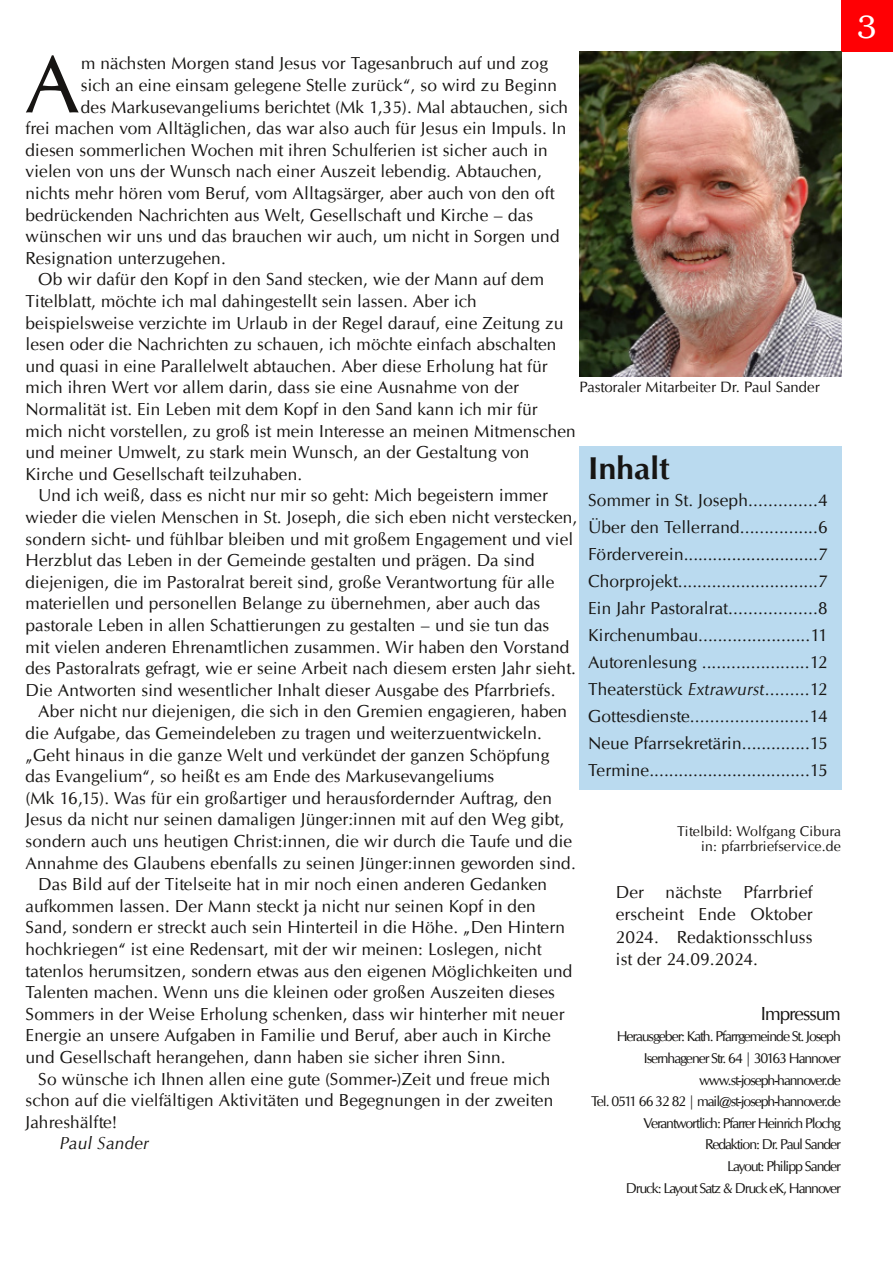
<style>
.page{position:relative;width:893px;height:1263px;background:#fff}
.page>*{position:absolute;margin:0;border:0;box-sizing:border-box;transform-origin:0 0}
.t1{font:83.4px "URW Classico";color:#171513}
.t2{font:33px "URW Bookman L Ligh";color:#fff;scale:.94 1}
.t3{font:700 31.5px "URW Classico";letter-spacing:.01em;color:#171513}
.t4{font:18.9px "URW Classico";letter-spacing:-.05em;color:#171513}
.t5{font:17.4px/27px "URW Classico";letter-spacing:.01em;color:#171513;text-align:justify}
.t6{font:italic 17.4px "URW Classico";letter-spacing:.01em;color:#171513}
.t7{font:15px "URW Classico";color:#171513}
.t8{font:14.25px/21.6px "URW Classico";letter-spacing:-.075em;color:#171513;text-align:right}
.t9{font:14.25px/15px "URW Classico";letter-spacing:.01em;color:#171513;text-align:right}
.s1{font-style:italic}
</style>
<div class="page">
<div style="left:842px;top:0;width:51px;height:51px;background:#ff0004"></div>
<div style="left:580px;top:446px;width:262px;height:344px;background:#badaef"></div>
<img style="left:580px;top:51px;width:262px;height:325px">
<h1 class="t1" style="left:25px;top:31px;width:57px">A</h1>
<p class="t5" style="left:81px;top:50px;width:468px">m nächsten Morgen stand Jesus vor Tagesanbruch auf und zog</p>
<p class="t5" style="left:81px;top:71px;width:478px">sich an eine einsam gelegene Stelle zurück“, so wird zu Beginn</p>
<p class="t5" style="left:81px;top:93px;width:489px">des Markusevangeliums berichtet (Mk 1,35). Mal abtauchen, sich</p>
<p class="t5" style="left:26px;top:114px;width:542px">frei machen vom Alltäglichen, das war also auch für Jesus ein Impuls. In</p>
<p class="t5" style="left:26px;top:136px;width:524px">diesen sommerlichen Wochen mit ihren Schulferien ist sicher auch in</p>
<p class="t5" style="left:26px;top:158px;width:518px">vielen von uns der Wunsch nach einer Auszeit lebendig. Abtauchen,</p>
<p class="t5" style="left:26px;top:179px;width:531px">nichts mehr hören vom Beruf, vom Alltagsärger, aber auch von den oft</p>
<p class="t5" style="left:26px;top:201px;width:509px">bedrückenden Nachrichten aus Welt, Gesellschaft und Kirche – das</p>
<p class="t5" style="left:26px;top:222px;width:536px">wünschen wir uns und das brauchen wir auch, um nicht in Sorgen und</p>
<p class="t5" style="left:26px;top:244px;width:202px">Resignation unterzugehen.</p>
<p class="t5" style="left:38px;top:266px;width:507px">Ob wir dafür den Kopf in den Sand stecken, wie der Mann auf dem</p>
<p class="t5" style="left:26px;top:287px;width:453px">Titelblatt, möchte ich mal dahingestellt sein lassen. Aber ich</p>
<p class="t5" style="left:26px;top:309px;width:539px">beispielsweise verzichte im Urlaub in der Regel darauf, eine Zeitung zu</p>
<p class="t5" style="left:26px;top:330px;width:532px">lesen oder die Nachrichten zu schauen, ich möchte einfach abschalten</p>
<p class="t5" style="left:26px;top:352px;width:524px">und quasi in eine Parallelwelt abtauchen. Aber diese Erholung hat für</p>
<p class="t5" style="left:26px;top:374px;width:495px">mich ihren Wert vor allem darin, dass sie eine Ausnahme von der</p>
<p class="t5" style="left:26px;top:395px;width:514px">Normalität ist. Ein Leben mit dem Kopf in den Sand kann ich mir für</p>
<p class="t5" style="left:26px;top:417px;width:552px">mich nicht vorstellen, zu groß ist mein Interesse an meinen Mitmenschen</p>
<p class="t5" style="left:26px;top:438px;width:505px">und meiner Umwelt, zu stark mein Wunsch, an der Gestaltung von</p>
<p class="t5" style="left:26px;top:460px;width:278px">Kirche und Gesellschaft teilzuhaben.</p>
<p class="t5" style="left:38px;top:482px;width:511px">Und ich weiß, dass es nicht nur mir so geht: Mich begeistern immer</p>
<p class="t5" style="left:26px;top:503px;width:553px">wieder die vielen Menschen in St. Joseph, die sich eben nicht verstecken,</p>
<p class="t5" style="left:26px;top:525px;width:549px">sondern sicht- und fühlbar bleiben und mit großem Engagement und viel</p>
<p class="t5" style="left:26px;top:546px;width:511px">Herzblut das Leben in der Gemeinde gestalten und prägen. Da sind</p>
<p class="t5" style="left:26px;top:568px;width:530px">diejenigen, die im Pastoralrat bereit sind, große Verantwortung für alle</p>
<p class="t5" style="left:26px;top:590px;width:516px">materiellen und personellen Belange zu übernehmen, aber auch das</p>
<p class="t5" style="left:26px;top:611px;width:525px">pastorale Leben in allen Schattierungen zu gestalten – und sie tun das</p>
<p class="t5" style="left:26px;top:633px;width:545px">mit vielen anderen Ehrenamtlichen zusammen. Wir haben den Vorstand</p>
<p class="t5" style="left:26px;top:654px;width:552px">des Pastoralrats gefragt, wie er seine Arbeit nach diesem ersten Jahr sieht.</p>
<p class="t5" style="left:26px;top:676px;width:531px">Die Antworten sind wesentlicher Inhalt dieser Ausgabe des Pfarrbriefs.</p>
<p class="t5" style="left:38px;top:698px;width:530px">Aber nicht nur diejenigen, die sich in den Gremien engagieren, haben</p>
<p class="t5" style="left:26px;top:719px;width:518px">die Aufgabe, das Gemeindeleben zu tragen und weiterzuentwickeln.</p>
<p class="t5" style="left:26px;top:741px;width:525px">„Geht hinaus in die ganze Welt und verkündet der ganzen Schöpfung</p>
<p class="t5" style="left:26px;top:762px;width:470px">das Evangelium“, so heißt es am Ende des Markusevangeliums</p>
<p class="t5" style="left:26px;top:784px;width:528px">(Mk 16,15). Was für ein großartiger und herausfordernder Auftrag, den</p>
<p class="t5" style="left:26px;top:806px;width:540px">Jesus da nicht nur seinen damaligen Jünger:innen mit auf den Weg gibt,</p>
<p class="t5" style="left:26px;top:827px;width:548px">sondern auch uns heutigen Christ:innen, die wir durch die Taufe und die</p>
<p class="t5" style="left:26px;top:849px;width:552px">Annahme des Glaubens ebenfalls zu seinen Jünger:innen geworden sind.</p>
<p class="t5" style="left:38px;top:870px;width:510px">Das Bild auf der Titelseite hat in mir noch einen anderen Gedanken</p>
<p class="t5" style="left:26px;top:892px;width:512px">aufkommen lassen. Der Mann steckt ja nicht nur seinen Kopf in den</p>
<p class="t5" style="left:26px;top:914px;width:541px">Sand, sondern er streckt auch sein Hinterteil in die Höhe. „Den Hintern</p>
<p class="t5" style="left:26px;top:935px;width:518px">hochkriegen“ ist eine Redensart, mit der wir meinen: Loslegen, nicht</p>
<p class="t5" style="left:26px;top:957px;width:548px">tatenlos herumsitzen, sondern etwas aus den eigenen Möglichkeiten und</p>
<p class="t5" style="left:26px;top:978px;width:531px">Talenten machen. Wenn uns die kleinen oder großen Auszeiten dieses</p>
<p class="t5" style="left:26px;top:1000px;width:540px">Sommers in der Weise Erholung schenken, dass wir hinterher mit neuer</p>
<p class="t5" style="left:26px;top:1022px;width:527px">Energie an unsere Aufgaben in Familie und Beruf, aber auch in Kirche</p>
<p class="t5" style="left:26px;top:1043px;width:482px">und Gesellschaft herangehen, dann haben sie sicher ihren Sinn.</p>
<p class="t5" style="left:38px;top:1065px;width:514px">So wünsche ich Ihnen allen eine gute (Sommer-)Zeit und freue mich</p>
<p class="t5" style="left:26px;top:1086px;width:529px">schon auf die vielfältigen Aktivitäten und Begegnungen in der zweiten</p>
<p class="t5" style="left:26px;top:1108px;width:93px">Jahreshälfte!</p>
<p class="t6" style="left:60px;top:1132px;width:91px">Paul Sander</p>
<p class="t7" style="left:580px;top:377px;width:242px">Pastoraler Mitarbeiter Dr. Paul Sander</p>
<h3 class="t3" style="left:588px;top:448px;width:83px">Inhalt</h3>
<p class="t5" style="left:588px;top:486px;width:241px">Sommer in St. Joseph..............4<br>Über den Tellerrand................6<br>Förderverein............................7<br>Chorprojekt.............................7<br>Ein Jahr Pastoralrat..................8<br>Kirchenumbau.......................11<br>Autorenlesung ......................12<br>Theaterstück <span class="s1">Extrawurst</span>.........12<br>Gottesdienste........................14<br>Neue Pfarrsekretärin..............15<br>Termine.................................15</p>
<p class="t9" style="left:677px;top:824px;width:165px">Titelbild: Wolfgang Cibura in: pfarrbriefservice.de</p>
<p class="t5" style="left:616px;top:880px;width:198px;line-height:22.5px;text-indent:50px">nächste Pfarrbrief erscheint Ende Oktober 2024. Redaktionsschluss ist der 24.09.2024.</p>
<p class="t5" style="left:616px;top:878px;width:30px">Der</p>
<p class="t4" style="left:761px;top:1001px;width:81px">Impressum</p>
<p class="t8" style="left:591px;top:1025px;width:251px">Herausgeber: Kath. Pfarrgemeinde St. Joseph Isernhagener Str. 64 | 30163 Hannover www.st-joseph-hannover.de<br>Tel. 0511 66 32 82 | mail@st-joseph-hannover.de Verantwortlich: Pfarrer Heinrich Plochg Redaktion: Dr. Paul Sander<br>Layout: Philipp Sander<br>Druck: Layout Satz &amp; Druck eK, Hannover</p>
<h2 class="t2" style="left:857px;top:7px;width:22px">3</h2>
</div>
